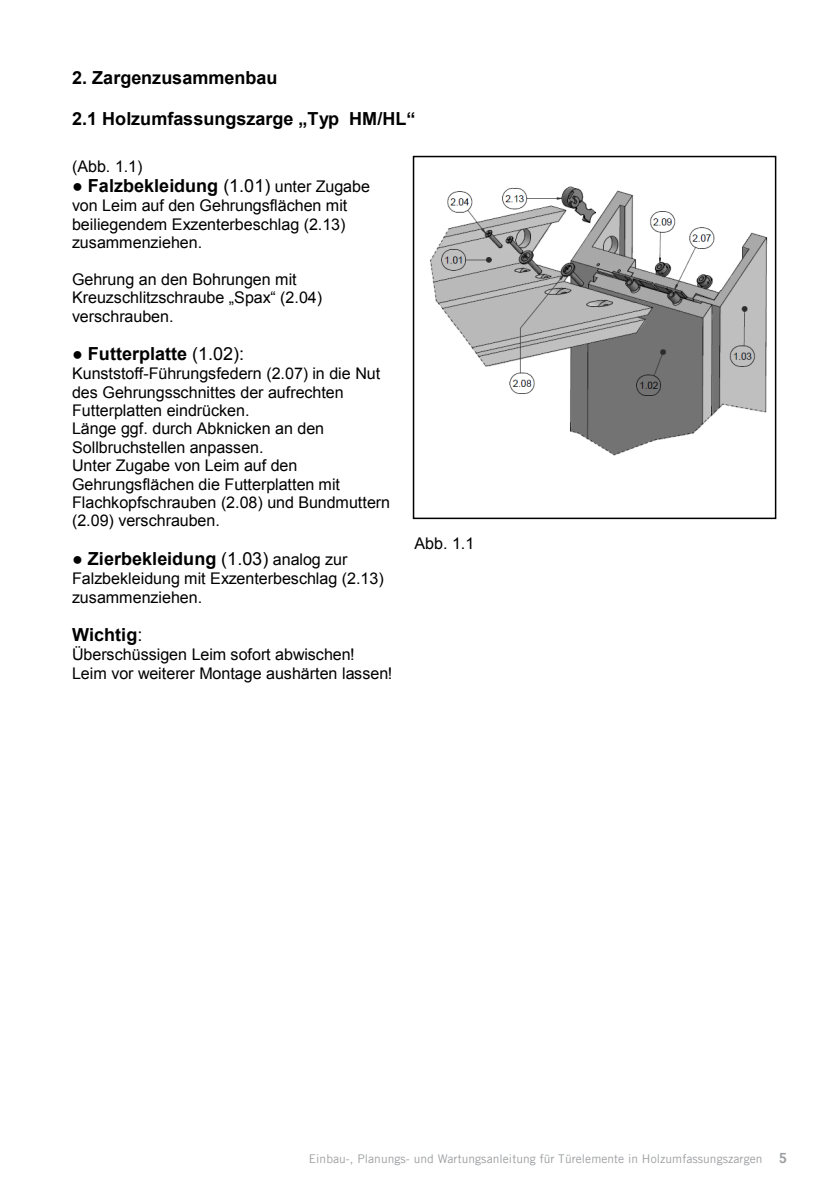
<style>
.page{position:relative;width:840px;height:1191px;background:#fff}
.page>*{position:absolute;margin:0;border:0;box-sizing:border-box;transform-origin:0 0}
.t1{font:700 18px "Arial";color:#000}
.t2{font:16px/18.4px "Arial";letter-spacing:-.005em;color:#000}
.Vectora_roman_7pt_3{font:700 14px "Vectora Com";color:#9d9fa2}
.Vectora_roman_7_25pt{font:12px "Trade Gothic LT";letter-spacing:.005em;color:#9d9fa2}
.s1{font-weight:400}
.s2{font-weight:400;font-size:16px}
</style>
<div class="page">
<img style="left:430px;top:186px;width:338px;height:270px">
<div style="left:412px;top:156px;width:364px;height:363px;border:2px solid #000"></div>
<p class="t1" style="left:72px;top:66px;width:207px">2. Zargenzusammenbau</p>
<p class="t1" style="left:72px;top:107px;width:345px">2.1 Holzumfassungszarge „Typ HM/HL“</p>
<p class="t2" style="left:72px;top:158px;width:72px">(Abb. 1.1)</p>
<p class="t1" style="left:72px;top:174px;width:299px">● Falzbekleidung <span class="s1">(1.01)</span> <span class="s2">unter Zugabe</span></p>
<p class="t2" style="left:72px;top:196px;width:276px;text-align:justify">von Leim auf den Gehrungsflächen mit beiliegendem Exzenterbeschlag (2.13) zusammenziehen.</p>
<p class="t2" style="left:72px;top:270px;width:251px">Gehrung an den Bohrungen mit<br>Kreuzschlitzschraube „Spax“ (2.04) verschrauben.</p>
<p class="t1" style="left:72px;top:342px;width:174px">● Futterplatte <span class="s1">(1.02):</span></p>
<p class="t2" style="left:72px;top:364px;width:319px">Kunststoff-Führungsfedern (2.07) in die Nut des Gehrungsschnittes der aufrechten Futterplatten eindrücken.<br>Länge ggf. durch Abknicken an den Sollbruchstellen anpassen.<br>Unter Zugabe von Leim auf den Gehrungsflächen die Futterplatten mit Flachkopfschrauben (2.08) und Bundmuttern (2.09) verschrauben.</p>
<p class="t1" style="left:72px;top:547px;width:277px">● Zierbekleidung <span class="s1">(1.03)</span> <span class="s2">analog zur</span></p>
<p class="t2" style="left:72px;top:569px;width:313px">Falzbekleidung mit Exzenterbeschlag (2.13) zusammenziehen.</p>
<p class="t1" style="left:72px;top:622px;width:72px">Wichtig<span class="s1">:</span></p>
<p class="t2" style="left:72px;top:645px;width:321px">Überschüssigen Leim sofort abwischen!<br>Leim vor weiterer Montage aushärten lassen!</p>
<p class="t2" style="left:414px;top:534px;width:61px">Abb. 1.1</p>
<p class="Vectora_roman_7_25pt" style="left:308px;top:1151px;width:455px">Einbau-, Planungs- und Wartungsanleitung für Türelemente in Holzumfassungszargen</p>
<p class="Vectora_roman_7pt_3" style="left:778px;top:1149px;width:10px">5</p>
</div>
